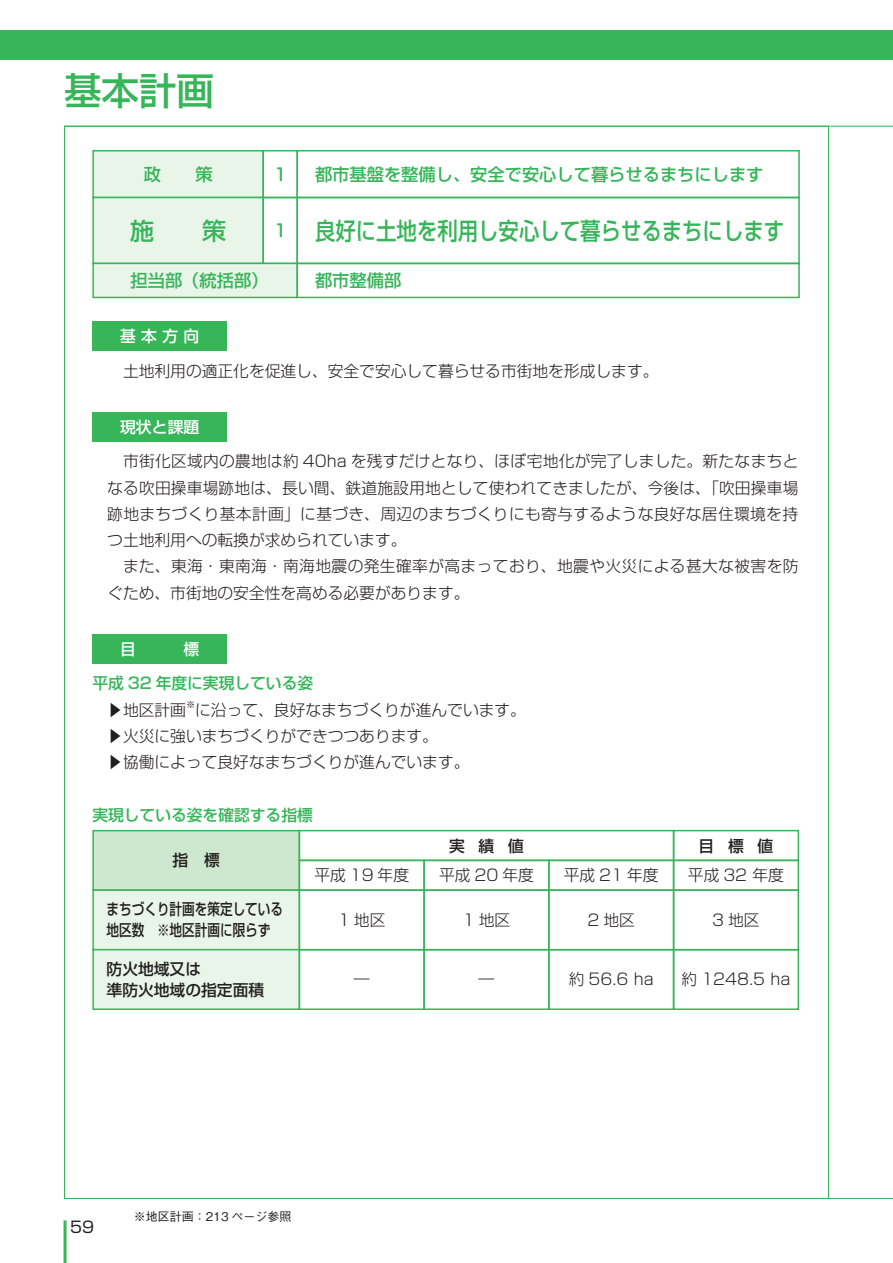
<style>
.page{position:relative;width:893px;height:1263px;background:#fff}
.page>*{position:absolute;margin:0;border:0;box-sizing:border-box;transform-origin:0 0}
.t1{font:500 37.5px "Shin Go Pro";color:#36b559}
.t2{font:500 24px "Shin Go Pro";color:#36b559;scale:.85 1}
.t3{font:500 24px "Shin Go Pro";color:#36b559}
.t4{font:500 17.25px "Shin Go Pro";color:#36b559}
.t5{font:300 15.75px/26.2px "Shin Go Pro";color:#231f20;text-align:justify}
.t6{font:300 15.75px/26.2px "Shin Go Pro";letter-spacing:.025em;color:#231f20}
.t7{font:500 15.75px "Shin Go Pro";color:#36b559}
.t8{font:500 15.75px/21px "Shin Go Pro";color:#231f20;scale:.8 1}
.t9{font:500 15.75px/21px "Shin Go Pro";color:#231f20}
.t10{font:500 15.75px "Shin Go Pro";letter-spacing:.01em;color:#fff}
.t11{font:15.75px "Shin Go Pro";color:#231f20}
.t12{font:500 12px "Gothic BBB Pro";color:#231f20}
.t13{font:300 9.15px "Shin Go Pro";color:#231f20}
.s1{font-size:17.25px}
</style>
<div class="page">
<hr style="left:64px;top:1220px;width:3px;height:43px;background:#36b559">
<div style="left:0;top:30px;width:893px;height:30px;background:#36b559"></div>
<div style="left:93px;top:151px;width:170px;height:46px;background:#eaf5ea"></div>
<div style="left:92px;top:150px;width:172px;height:48px;border:2px solid #36b559"></div>
<div style="left:296px;top:150px;width:504px;height:48px;border:2px solid #36b559"></div>
<div style="left:262px;top:150px;width:36px;height:48px;border:2px solid #36b559"></div>
<div style="left:93px;top:197px;width:170px;height:66px;background:#eaf5ea"></div>
<div style="left:92px;top:197px;width:172px;height:67px;border:2px solid #36b559"></div>
<div style="left:296px;top:197px;width:504px;height:67px;border:2px solid #36b559"></div>
<div style="left:262px;top:197px;width:36px;height:67px;border:2px solid #36b559"></div>
<div style="left:93px;top:263px;width:204px;height:34px;background:#eaf5ea"></div>
<div style="left:92px;top:263px;width:206px;height:35px;border:2px solid #36b559"></div>
<div style="left:296px;top:263px;width:504px;height:35px;border:2px solid #36b559"></div>
<div style="left:92px;top:321px;width:135px;height:30px;background:#36b559"></div>
<div style="left:92px;top:412px;width:135px;height:29px;background:#36b559"></div>
<div style="left:92px;top:634px;width:135px;height:29px;background:#36b559"></div>
<div style="left:93px;top:831px;width:206px;height:59px;background:#cee7cf"></div>
<div style="left:92px;top:830px;width:208px;height:61px;border:2px solid #36b559"></div>
<div style="left:299px;top:830px;width:375px;height:31px;border:2px solid #36b559"></div>
<div style="left:673px;top:830px;width:126px;height:31px;border:2px solid #36b559"></div>
<div style="left:93px;top:890px;width:206px;height:60px;background:#eaf5ea"></div>
<div style="left:92px;top:889px;width:208px;height:61px;border:2px solid #36b559"></div>
<div style="left:93px;top:950px;width:206px;height:59px;background:#eaf5ea"></div>
<div style="left:92px;top:949px;width:208px;height:61px;border:2px solid #36b559"></div>
<div style="left:299px;top:949px;width:126px;height:61px;border:2px solid #36b559"></div>
<div style="left:423px;top:889px;width:127px;height:61px;border:2px solid #36b559"></div>
<div style="left:423px;top:949px;width:127px;height:61px;border:2px solid #36b559"></div>
<div style="left:548px;top:889px;width:126px;height:61px;border:2px solid #36b559"></div>
<div style="left:548px;top:949px;width:126px;height:61px;border:2px solid #36b559"></div>
<div style="left:673px;top:889px;width:126px;height:61px;border:2px solid #36b559"></div>
<div style="left:673px;top:949px;width:126px;height:61px;border:2px solid #36b559"></div>
<div style="left:299px;top:860px;width:126px;height:31px;border:2px solid #36b559"></div>
<div style="left:423px;top:860px;width:127px;height:31px;border:2px solid #36b559"></div>
<div style="left:548px;top:860px;width:126px;height:31px;border:2px solid #36b559"></div>
<div style="left:673px;top:860px;width:126px;height:31px;border:2px solid #36b559"></div>
<h1 class="t1" style="left:64px;top:60px;width:152px">基本計画</h1>
<p class="t4" style="left:144px;top:160px;width:71px">政　　策</p>
<p class="t4" style="left:274px;top:160px;width:15px">1</p>
<p class="t4" style="left:315px;top:160px;width:450px">都市基盤を整備し、安全で安心して暮らせるまちにします</p>
<h2 class="t3" style="left:130px;top:211px;width:98px">施　　策</h2>
<h2 class="t2" style="left:274px;top:211px;width:602px"><span class="s1">1</span> 良好に土地を利用し安心して暮らせるまちにします</h2>
<p class="t4" style="left:131px;top:266px;width:139px">担当部（統括部）</p>
<p class="t4" style="left:315px;top:266px;width:88px">都市整備部</p>
<p class="t10" style="left:120px;top:323px;width:81px">基本方向</p>
<p class="t5" style="left:123px;top:355px;width:537px">土地利用の適正化を促進し、安全で安心して暮らせる市街地を形成します。</p>
<p class="t10" style="left:120px;top:414px;width:81px">現状と課題</p>
<p class="t5" style="left:107px;top:446px;width:693px;text-indent:16px">市街化区域内の農地は約 40ha を残すだけとなり、ほぼ宅地化が完了しました。新たなまちとなる吹田操車場跡地は、長い間、鉄道施設用地として使われてきましたが、今後は、「吹田操車場跡地まちづくり基本計画」に基づき、周辺のまちづくりにも寄与するような良好な居住環境を持つ土地利用への転換が求められています。</p>
<p class="t6" style="left:107px;top:551px;width:693px;text-indent:16px">また、東海・東南海・南海地震の発生確率が高まっており、地震や火災による甚大な被害を防ぐため、市街地の安全性を高める必要があります。</p>
<p class="t10" style="left:120px;top:636px;width:17px">目</p>
<p class="t10" style="left:184px;top:636px;width:17px">標</p>
<p class="t7" style="left:92px;top:670px;width:222px">平成 32 年度に実現している姿</p>
<p class="t5" style="left:107px;top:694px;width:80px">▶地区計画</p>
<p class="t13" style="left:186px;top:697px;width:11px">※</p>
<p class="t5" style="left:107px;top:694px;width:420px;text-align:left;text-indent:88px">に沿って、良好なまちづくりが進んでいます。▶火災に強いまちづくりができつつあります。<br>▶協働によって良好なまちづくりが進んでいます。</p>
<p class="t7" style="left:92px;top:802px;width:222px">実現している姿を確認する指標</p>
<p class="t9" style="left:173px;top:848px;width:49px">指　標</p>
<p class="t9" style="left:449px;top:833px;width:76px">実績値</p>
<p class="t9" style="left:698px;top:833px;width:76px">目標値</p>
<p class="t5" style="left:314px;top:860px;width:96px">平成 19 年度</p>
<p class="t5" style="left:439px;top:860px;width:96px">平成 20 年度</p>
<p class="t5" style="left:564px;top:860px;width:96px">平成 21 年度</p>
<p class="t5" style="left:688px;top:860px;width:98px">平成 32 年度</p>
<p class="t8" style="left:107px;top:897px;width:222px">まちづくり計画を策定している地区数　※地区計画に限らず</p>
<p class="t9" style="left:107px;top:956px;width:159px">防火地域又は<br>準防火地域の指定面積</p>
<p class="t5" style="left:338px;top:905px;width:49px">1 地区</p>
<p class="t5" style="left:354px;top:964px;width:17px">―</p>
<p class="t5" style="left:463px;top:905px;width:49px">1 地区</p>
<p class="t5" style="left:479px;top:964px;width:17px">―</p>
<p class="t5" style="left:587px;top:905px;width:49px">2 地区</p>
<p class="t5" style="left:569px;top:964px;width:86px">約 56.6 ha</p>
<p class="t5" style="left:712px;top:905px;width:49px">3 地区</p>
<p class="t5" style="left:682px;top:964px;width:110px">約 1248.5 ha</p>
<p class="t11" style="left:70px;top:1214px;width:25px">59</p>
<p class="t12" style="left:134px;top:1206px;width:159px">※地区計画：213 ページ参照</p>
</div>
